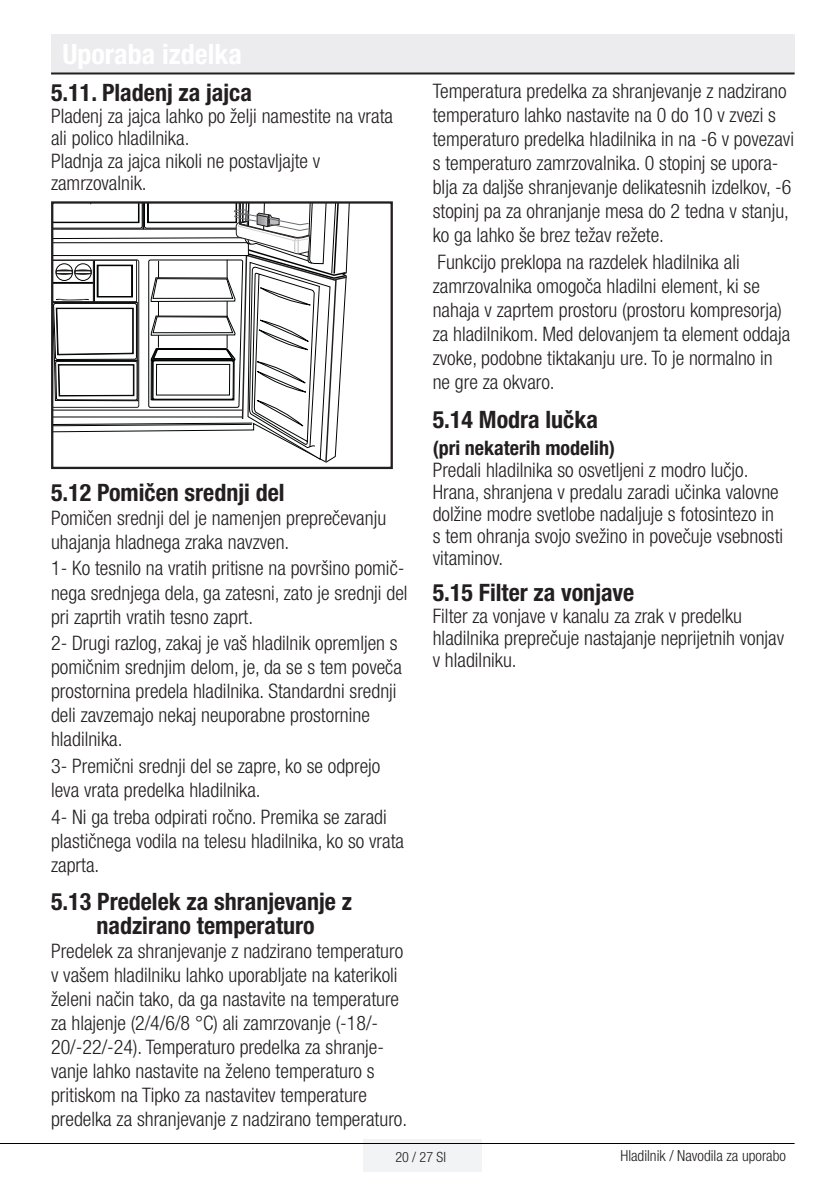
<style>
.page{position:relative;width:840px;height:1191px;background:#fff}
.page>*{position:absolute;margin:0;border:0;box-sizing:border-box;transform-origin:0 0}
.Konu_Baslik{font:700 condensed 24px/24px "Helvetica Neue LT Pro";color:#231f20;text-align:center}
.Normal_Yazi__10pt{font:300 condensed 20px/24px "Helvetica Neue LT Pro";color:#231f20}
.Normal_Yazi{font:300 condensed 20px/22px "Helvetica Neue LT Pro";color:#231f20}
.Normal_Yazi_Bold__10{font:700 condensed 20px "Helvetica Neue LT Pro";color:#231f20}
.t1{font:300 condensed 15.2px "Helvetica Neue LT Pro";color:#231f20}
.t2{font:300 condensed 14.2px "Helvetica Neue LT Pro";color:#231f20}
</style>
<div class="page">
<div style="left:363px;top:1140px;width:118px;height:32px;background:#f2f3f4"></div>
<hr style="left:0;top:1143px;width:794px;height:1px;background:#000">
<div style="left:51px;top:34px;width:743px;height:40px;background:#ececee"></div>
<hr style="left:51px;top:72px;width:743px;height:2px;background:#231f20">
<svg style="left:54px;top:204px;width:296px;height:259px"></svg>
<div style="left:51px;top:201px;width:341px;height:268px;border:2px solid #231f20"></div>
<p class="Konu_Baslik" style="left:51px;top:80px;width:202px">5.11. Pladenj za jajca</p>
<p class="Normal_Yazi" style="left:51px;top:105px;width:343px">Pladenj za jajca lahko po želji namestite na vrata ali polico hladilnika.</p>
<p class="Normal_Yazi" style="left:51px;top:149px;width:270px">Pladnja za jajca nikoli ne postavljajte v zamrzovalnik.</p>
<p class="Konu_Baslik" style="left:51px;top:480px;width:235px">5.12 Pomičen srednji del</p>
<p class="Normal_Yazi__10pt" style="left:51px;top:505px;width:336px">Pomičen srednji del je namenjen preprečevanju uhajanja hladnega zraka navzven.</p>
<p class="Normal_Yazi__10pt" style="left:51px;top:556px;width:358px">1- Ko tesnilo na vratih pritisne na površino pomič&shy;nega srednjega dela, ga zatesni, zato je srednji del pri zaprtih vratih tesno zaprt.</p>
<p class="Normal_Yazi__10pt" style="left:51px;top:631px;width:352px">2- Drugi razlog, zakaj je vaš hladilnik opremljen s pomičnim srednjim delom, je, da se s tem poveča prostornina predela hladilnika. Standardni srednji deli zavzemajo nekaj neuporabne prostornine hladilnika.</p>
<p class="Normal_Yazi__10pt" style="left:51px;top:754px;width:330px">3- Premični srednji del se zapre, ko se odprejo leva vrata predelka hladilnika.</p>
<p class="Normal_Yazi__10pt" style="left:51px;top:805px;width:354px">4- Ni ga treba odpirati ročno. Premika se zaradi plastičnega vodila na telesu hladilnika, ko so vrata zaprta.</p>
<p class="Konu_Baslik" style="left:51px;top:889px;width:302px">5.13 Predelek za shranjevanje z nadzirano temperaturo</p>
<p class="Normal_Yazi__10pt" style="left:51px;top:939px;width:357px">Predelek za shranjevanje z nadzirano temperaturo v vašem hladilniku lahko uporabljate na katerikoli želeni način tako, da ga nastavite na temperature za hlajenje (2/4/6/8 °C) ali zamrzovanje (-18/- 20/-22/-24). Temperaturo predelka za shranje&shy;vanje lahko nastavite na želeno temperaturo s pritiskom na Tipko za nastavitev temperature predelka za shranjevanje z nadzirano temperaturo.</p>
<p class="Normal_Yazi__10pt" style="left:432px;top:79px;width:362px">Temperatura predelka za shranjevanje z nadzirano temperaturo lahko nastavite na 0 do 10 v zvezi s temperaturo predelka hladilnika in na -6 v povezavi s temperaturo zamrzovalnika. 0 stopinj se upora&shy;blja za daljše shranjevanje delikatesnih izdelkov, -6 stopinj pa za ohranjanje mesa do 2 tedna v stanju, ko ga lahko še brez težav režete.</p>
<p class="Normal_Yazi__10pt" style="left:432px;top:250px;width:359px">Funkcijo preklopa na razdelek hladilnika ali zamrzovalnika omogoča hladilni element, ki se nahaja v zaprtem prostoru (prostoru kompresorja) za hladilnikom. Med delovanjem ta element oddaja zvoke, podobne tiktakanju ure. To je normalno in ne gre za okvaro.</p>
<p class="Konu_Baslik" style="left:432px;top:407px;width:167px">5.14 Modra lučka</p>
<p class="Normal_Yazi_Bold__10" style="left:432px;top:436px;width:184px">(pri nekaterih modelih)</p>
<p class="Normal_Yazi" style="left:432px;top:459px;width:352px">Predali hladilnika so osvetljeni z modro lučjo.<br>Hrana, shranjena v predalu zaradi učinka valovne dolžine modre svetlobe nadaljuje s fotosintezo in s tem ohranja svojo svežino in povečuje vsebnosti vitaminov.</p>
<p class="Konu_Baslik" style="left:432px;top:580px;width:203px">5.15 Filter za vonjave</p>
<p class="Normal_Yazi" style="left:432px;top:605px;width:353px">Filter za vonjave v kanalu za zrak v predelku hladilnika preprečuje nastajanje neprijetnih vonjav v hladilniku.</p>
<p class="t2" style="left:395px;top:1148px;width:52px">20 / 27 SI</p>
<p class="t1" style="left:620px;top:1147px;width:167px">Hladilnik / Navodila za uporabo</p>
</div>
